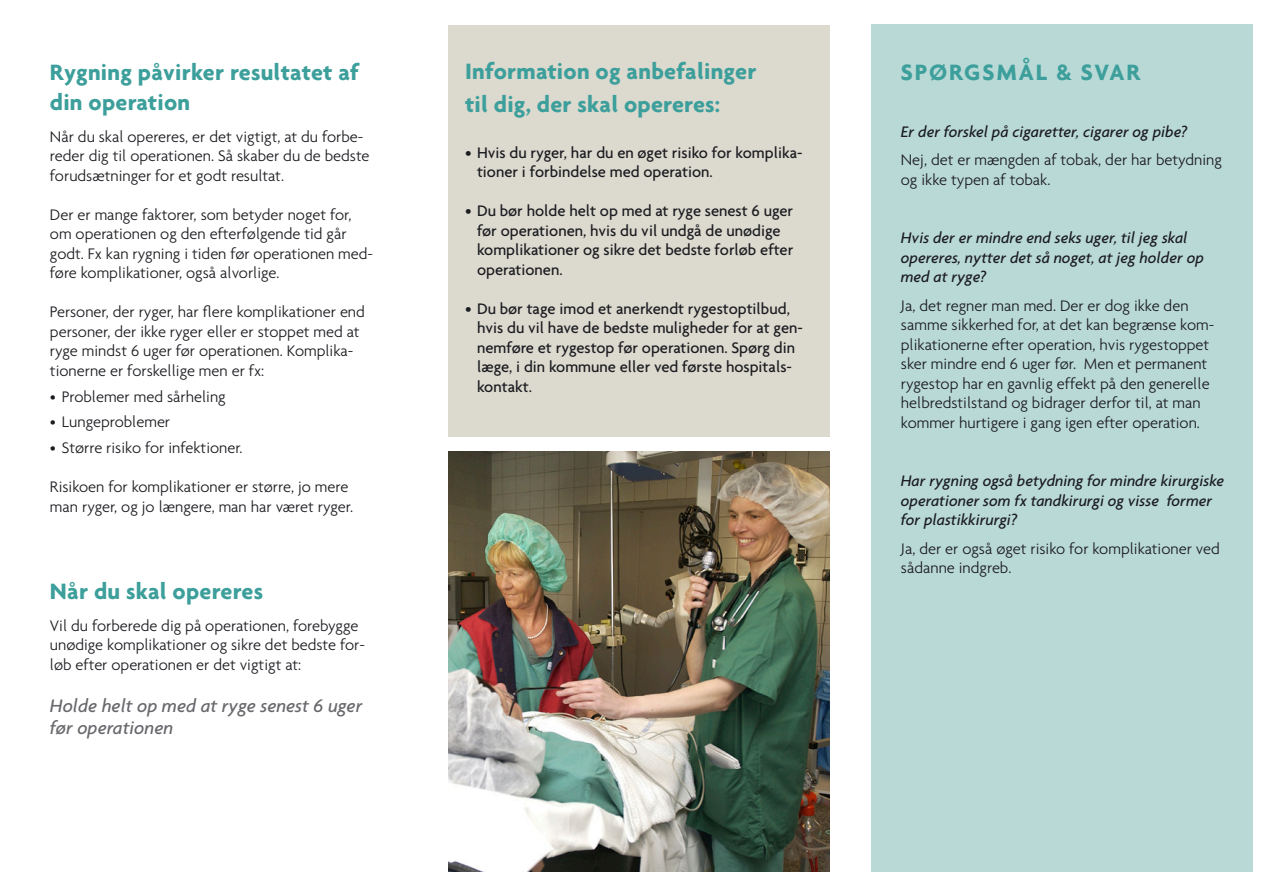
<style>
.page{position:relative;width:1276px;height:893px;background:#fff}
.page>*{position:absolute;margin:0;border:0;box-sizing:border-box;transform-origin:0 0}
.Rubrik_2{font:700 24px/30px "Agenda";letter-spacing:.01em;color:#3d9f9b}
.Rubrik_2-2{font:700 24px "Agenda";letter-spacing:.08em;color:#3d9f9b}
.Brødtext{font:italic 500 19.5px/22.5px "Agenda";color:#68676c}
.Brødtext-2{font:300 16.5px/19.5px "Agenda";color:#1b1c20}
.Brødtext-3{font:500 16.5px/19.5px "Agenda";color:#1b1c20}
.Brødtext-4{font:italic 500 16.5px/19.5px "Agenda";color:#1b1c20}
</style>
<div class="page">
<div style="left:871px;top:24px;width:381px;height:848px;background:#b9d9d7"></div>
<div style="left:448px;top:26px;width:381px;height:411px;background:#dcd9cf"></div>
<img style="left:448px;top:451px;width:381px;height:420px">
<p class="Rubrik_2" style="left:50px;top:57px;width:311px">Rygning påvirker resultatet af din operation</p>
<p class="Brødtext-2" style="left:50px;top:126px;width:321px">Når du skal opereres, er det vigtigt, at du forbe&shy;reder dig til operationen. Så skaber du de bedste forudsætninger for et godt resultat.</p>
<p class="Brødtext-2" style="left:50px;top:204px;width:325px">Der er mange faktorer, som betyder noget for, om operationen og den efterfølgende tid går godt. Fx kan rygning i tiden før operationen med&shy;føre komplikationer, også alvorlige.</p>
<p class="Brødtext-2" style="left:50px;top:302px;width:316px">Personer, der ryger, har flere komplikationer end personer, der ikke ryger eller er stoppet med at ryge mindst 6 uger før operationen. Komplika&shy;tionerne er forskellige men er fx:</p>
<p class="Brødtext-2" style="left:50px;top:386px;width:177px">• Problemer med sårheling</p>
<p class="Brødtext-2" style="left:50px;top:412px;width:122px">• Lungeproblemer</p>
<p class="Brødtext-2" style="left:50px;top:438px;width:194px">• Større risiko for infektioner.</p>
<p class="Brødtext-2" style="left:50px;top:477px;width:305px">Risikoen for komplikationer er større, jo mere man ryger, og jo længere, man har været ryger.</p>
<p class="Rubrik_2" style="left:50px;top:576px;width:215px">Når du skal opereres</p>
<p class="Brødtext-2" style="left:50px;top:615px;width:316px">Vil du forberede dig på operationen, forebygge unødige komplikationer og sikre det bedste for&shy;løb efter operationen er det vigtigt at:</p>
<p class="Brødtext" style="left:50px;top:694px;width:314px">Holde helt op med at ryge senest 6 uger før operationen</p>
<p class="Rubrik_2" style="left:465px;top:54px;width:293px;line-height:33px">Information og anbefalinger til dig, der skal opereres:</p>
<p class="Brødtext-3" style="left:477px;top:142px;width:327px;text-indent:-12px">• Hvis du ryger, har du en øget risiko for komplika&shy;tioner i forbindelse med operation.</p>
<p class="Brødtext-3" style="left:477px;top:201px;width:318px;text-indent:-12px">• Du bør holde helt op med at ryge senest 6 uger før operationen, hvis du vil undgå de unødige komplikationer og sikre det bedste forløb efter operationen.</p>
<p class="Brødtext-3" style="left:477px;top:298px;width:327px;text-indent:-12px">• Du bør tage imod et anerkendt rygestoptilbud, hvis du vil have de bedste muligheder for at gen&shy;nemføre et rygestop før operationen. Spørg din læge, i din kommune eller ved første hospitals&shy;kontakt.</p>
<p class="Rubrik_2-2" style="left:901px;top:58px;width:241px">SPØRGSMÅL &amp; SVAR</p>
<p class="Brødtext-4" style="left:901px;top:121px;width:288px">Er der forskel på cigaretter, cigarer og pibe?</p>
<p class="Brødtext-2" style="left:901px;top:150px;width:323px">Nej, det er mængden af tobak, der har betydning og ikke typen af tobak.</p>
<p class="Brødtext-4" style="left:901px;top:228px;width:304px">Hvis der er mindre end seks uger, til jeg skal opereres, nytter det så noget, at jeg holder op med at ryge?</p>
<p class="Brødtext-2" style="left:901px;top:295px;width:315px">Ja, det regner man med. Der er dog ikke den samme sikkerhed for, at det kan begrænse kom&shy;plikationerne efter operation, hvis rygestoppet sker mindre end 6 uger før. Men et permanent rygestop har en gavnlig effekt på den generelle helbredstilstand og bidrager derfor til, at man kommer hurtigere i gang igen efter operation.</p>
<p class="Brødtext-4" style="left:901px;top:471px;width:325px">Har rygning også betydning for mindre kirurgiske operationer som fx tandkirurgi og visse former for plastikkirurgi?</p>
<p class="Brødtext-2" style="left:901px;top:538px;width:320px">Ja, der er også øget risiko for komplikationer ved sådanne indgreb.</p>
</div>
